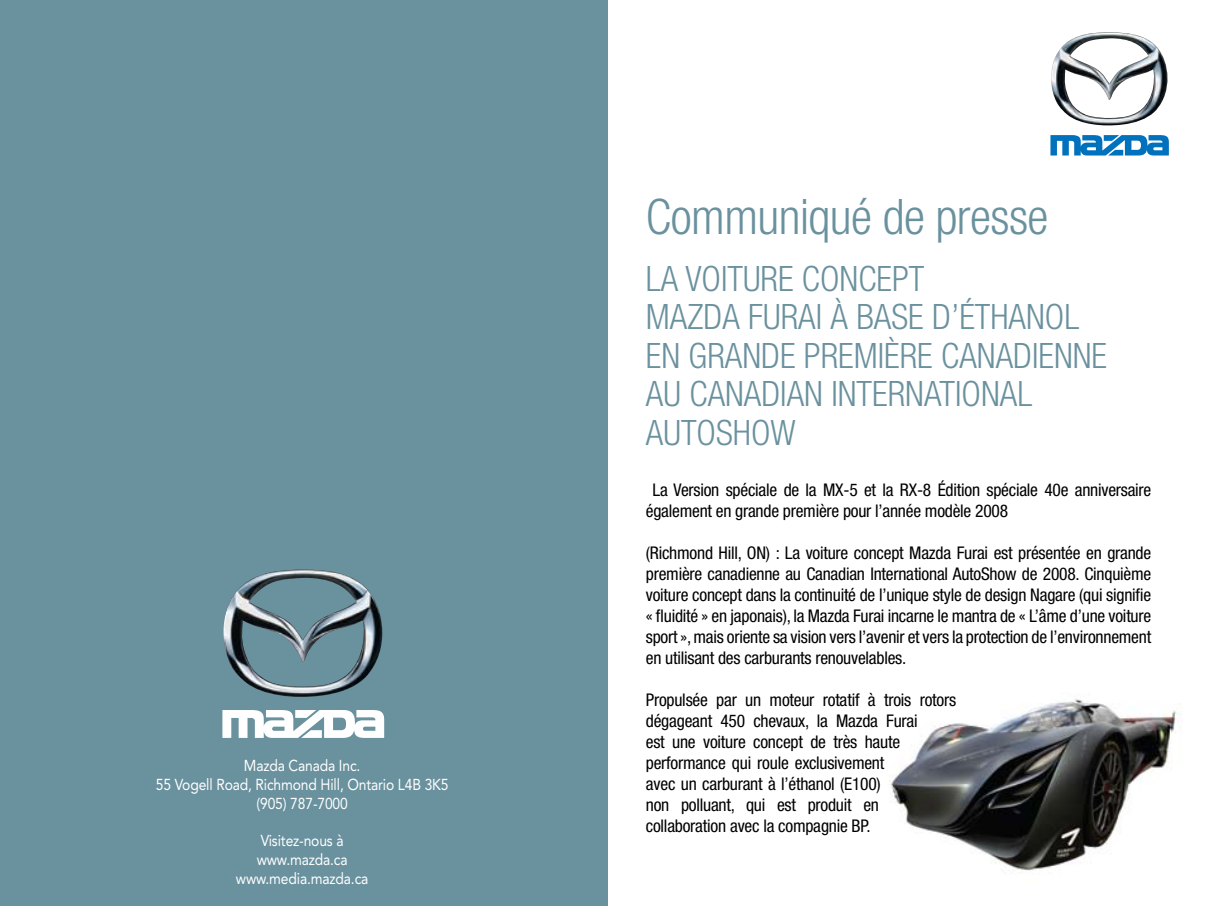
<style>
.page{position:relative;width:1213px;height:906px;background:#fff}
.page>*{position:absolute;margin:0;border:0;box-sizing:border-box;transform-origin:0 0}
.t1{font:300 condensed 49px "Helvetica Neue";letter-spacing:-.01em;color:#6a919e}
.t2{font:300 condensed 35px/38.5px "Helvetica Neue";color:#6a919e}
.t3{font:condensed 17.5px/21px "Helvetica Neue";letter-spacing:-.015em;color:#000}
.t4{font:15.75px/18.9px "Avenir";letter-spacing:-.01em;color:#fff;text-align:center;scale:.88 1}
</style>
<div class="page">
<img style="left:889px;top:699px;width:292px;height:172px">
<div style="left:0;top:0;width:607px;height:906px;background:#6a919e"></div>
<img style="left:1051px;top:32px;width:117px;height:94px">
<svg style="left:1050px;top:135px;width:119px;height:20px"></svg>
<img style="left:223px;top:570px;width:160px;height:127px">
<svg style="left:222px;top:710px;width:162px;height:28px"></svg>
<p class="t4" style="left:156px;top:756px;width:334px">Mazda Canada Inc.<br>55 Vogell Road, Richmond Hill, Ontario L4B 3K5 (905) 787-7000</p>
<p class="t4" style="left:236px;top:831px;width:152px">Visitez-nous à www.mazda.ca www.media.mazda.ca</p>
<h1 class="t1" style="left:646px;top:188px;width:404px">Communiqué de presse</h1>
<h2 class="t2" style="left:646px;top:259px;width:463px">LA VOITURE CONCEPT<br>MAZDA FURAI À BASE D’ÉTHANOL<br>EN GRANDE PREMIÈRE CANADIENNE<br>AU CANADIAN INTERNATIONAL<br>AUTOSHOW</h2>
<p class="t3" style="left:646px;top:479px;width:507px;text-indent:7px">La Version spéciale de la MX-5 et la RX-8 Édition spéciale 40e anniversaire également en grande première pour l’année modèle 2008</p>
<p class="t3" style="left:646px;top:542px;width:507px;text-align:justify">(Richmond Hill, ON) : La voiture concept Mazda Furai est présentée en grande première canadienne au Canadian International AutoShow de 2008. Cinquième voiture concept dans la continuité de l’unique style de design Nagare (qui signifie « fluidité » en japonais), la Mazda Furai incarne le mantra de « L’âme d’une voiture sport », mais oriente sa vision vers l’avenir et vers la protection de l’environnement en utilisant des carburants renouvelables.</p>
<p class="t3" style="left:646px;top:689px;width:312px">Propulsée par un moteur rotatif à trois rotors dégageant 450 chevaux, la Mazda Furai<br>est une voiture concept de très haute performance qui roule exclusivement<br>avec un carburant à l’éthanol (E100)<br>non polluant, qui est produit en collaboration avec la compagnie BP.</p>
</div>
